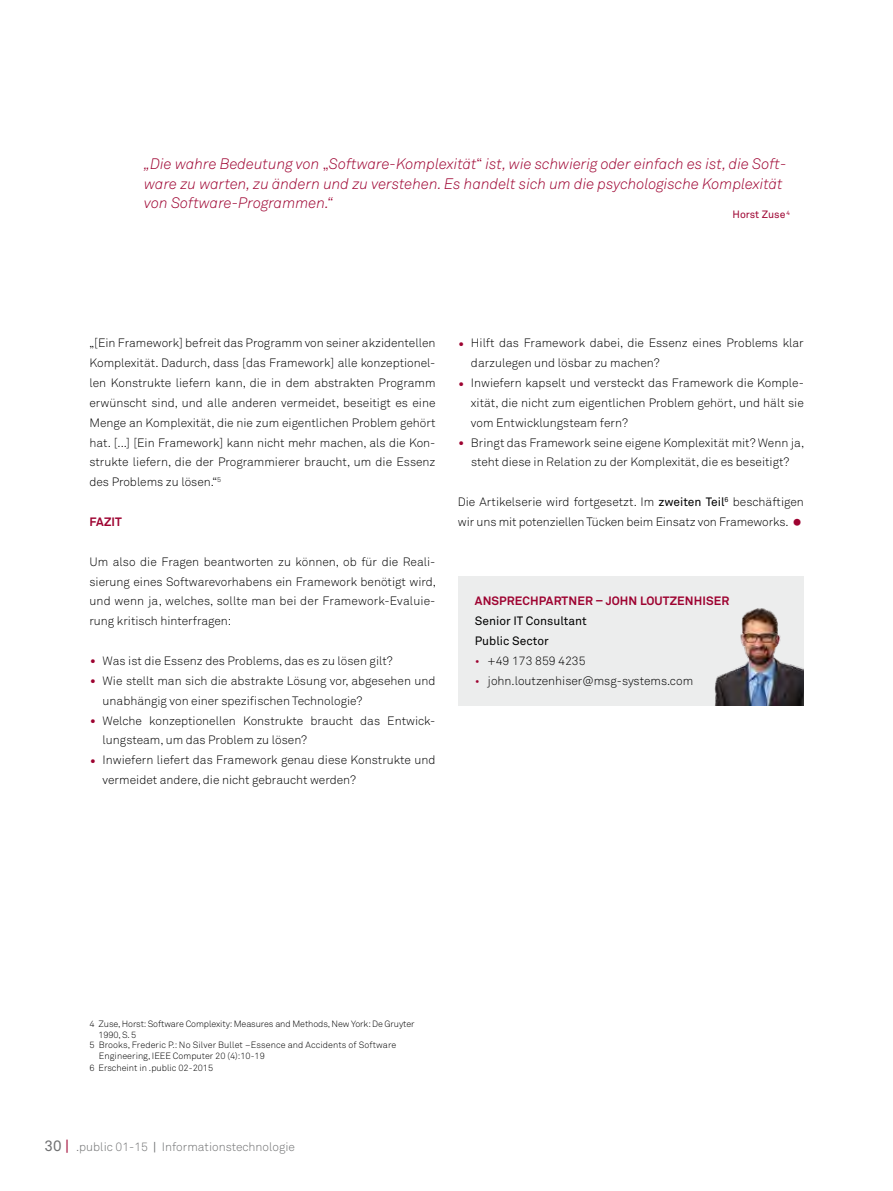
<style>
.page{position:relative;width:893px;height:1191px;background:#fff}
.page>*{position:absolute;margin:0;border:0;box-sizing:border-box;transform-origin:0 0}
.t1{font:300 30px "Akkurat Std";color:#9e0331}
.t2{font:italic 15px/19.8px "Akkurat Light Pro";color:#9e0331}
.t3{font:300 12px/19.8px "Akkurat Std";color:#000}
.t4{font:300 12px "Akkurat Std";color:#707172}
.t5{font:700 12px "Akkurat Std";letter-spacing:.01em;color:#9e0331}
.t6{font:12px/19.8px "Akkurat Std";color:#000}
.t7{font:10.5px "Akkurat Std";color:#9e0331}
.t8{font:300 9px "Akkurat Std";color:#000}
.s1{font-family:"Akkurat Std";font-weight:300;font-style:normal}
.s2{font-size:16.5px;color:#9e0331}
.s3{font-weight:400}
.s4{color:#9e0331}
.s5{font-weight:400;font-size:15px}
.s6{font-weight:400;font-size:15px;color:#9e0331}
</style>
<div class="page">
<div style="left:458px;top:576px;width:346px;height:129px;background:#eceded"></div>
<img style="left:714px;top:608px;width:90px;height:97px">
<p class="t2" style="left:144px;top:154px;width:644px">„Die wahre Bedeutung von <span class="s1">„</span>Software-Komplexität<span class="s1">“</span> ist, wie schwierig oder einfach es ist, die Soft&shy;ware zu warten, zu ändern und zu verstehen. Es handelt sich um die psychologische Komplexität von Software-Programmen.“</p>
<p class="t7" style="left:733px;top:208px;width:59px">Horst Zuse <sup>4</sup></p>
<p class="t3" style="left:89px;top:333px;width:348px;text-align:justify">„[Ein Framework] befreit das Programm von seiner akzidentellen Komplexität. Dadurch, dass [das Framework] alle konzeptionel&shy;len Konstrukte liefern kann, die in dem abstrakten Programm erwünscht sind, und alle anderen vermeidet, beseitigt es eine Menge an Komplexität, die nie zum eigentlichen Problem gehört hat. [...] [Ein Framework] kann nicht mehr machen, als die Kon&shy;strukte liefern, die der Programmierer braucht, um die Essenz des Problems zu lösen.“<sup>5</sup></p>
<p class="t5" style="left:90px;top:514px;width:15px">FAZIT</p>
<p class="t3" style="left:89px;top:551px;width:348px;text-align:justify">Um also die Fragen beantworten zu können, ob für die Reali&shy;sierung eines Softwarevorhabens ein Framework benötigt wird, und wenn ja, welches, sollte man bei der Framework-Evaluie&shy;rung kritisch hinterfragen:</p>
<p class="t3" style="left:89px;top:651px;width:305px"><span class="s2">•</span> Was ist die Essenz des Problems, das es zu lösen gilt?</p>
<p class="t3" style="left:103px;top:670px;width:334px;text-indent:-13px"><span class="s2">•</span> Wie stellt man sich die abstrakte Lösung vor, abgesehen und unabhängig von einer spezifischen Technologie?</p>
<p class="t3" style="left:103px;top:710px;width:334px;text-indent:-13px"><span class="s2">•</span> Welche konzeptionellen Konstrukte braucht das Entwick&shy;lungsteam, um das Problem zu lösen?</p>
<p class="t3" style="left:103px;top:750px;width:334px;text-indent:-13px"><span class="s2">•</span> Inwiefern liefert das Framework genau diese Konstrukte und vermeidet andere, die nicht gebraucht werden?</p>
<p class="t3" style="left:471px;top:333px;width:334px;text-indent:-13px"><span class="s2">•</span> H ilft das Framework dabei, die Essenz eines Problems klar darzulegen und lösbar zu machen?</p>
<p class="t3" style="left:471px;top:373px;width:334px;text-align:justify;text-indent:-13px"><span class="s2">•</span> Inwiefern kapselt und versteckt das Framework die Komple&shy;xität, die nicht zum eigentlichen Problem gehört, und hält sie vom Entwicklungsteam fern?</p>
<p class="t3" style="left:458px;top:432px;width:348px;text-align:center"><span class="s2">•</span> Bringt das Framework seine eigene Komplexität mit? Wenn ja, steht diese in Relation zu der Komplexität, die es beseitigt?</p>
<p class="t3" style="left:458px;top:492px;width:348px">Die Artikelserie wird fortgesetzt. Im <span class="s3">zweiten Teil</span><sup>6</sup> beschäftigen wir uns mit potenziellen Tücken beim Einsatz von Frameworks.</p>
<h1 class="t1" style="left:791px;top:503px;width:14px">•</h1>
<p class="t5" style="left:475px;top:594px;width:256px">ANSPRECHPARTNER – JOHN LOUTZENHISER</p>
<p class="t6" style="left:475px;top:611px;width:114px">Senior IT Consultant<br>Public Sector</p>
<p class="t3" style="left:475px;top:651px;width:112px"><span class="s4">•</span> +49 173 859 4235</p>
<p class="t3" style="left:475px;top:670px;width:220px"><span class="s4">•</span> john.loutzenhiser@msg-systems.com</p>
<p class="t8" style="left:89px;top:1018px;width:327px">4 Zuse, H orst: Software Complexity: Measures and Methods, N ew York: De Gruyter</p>
<p class="t8" style="left:98px;top:1029px;width:40px">1990, S. 5</p>
<p class="t8" style="left:89px;top:1039px;width:308px">5 Brooks, Frederic P.: N o Silver Bullet –Essence and Accidents of Software</p>
<p class="t8" style="left:99px;top:1050px;width:168px">Engineering, IEEE Computer 20 (4):10-19</p>
<p class="t8" style="left:89px;top:1062px;width:125px">6 Erscheint in .public 02-2015</p>
<p class="t4" style="left:45px;top:1140px;width:252px"><span class="s5">30</span> <span class="s6">|</span> .public 01-15 <span class="s3">|</span> Informationstechnologie</p>
</div>
